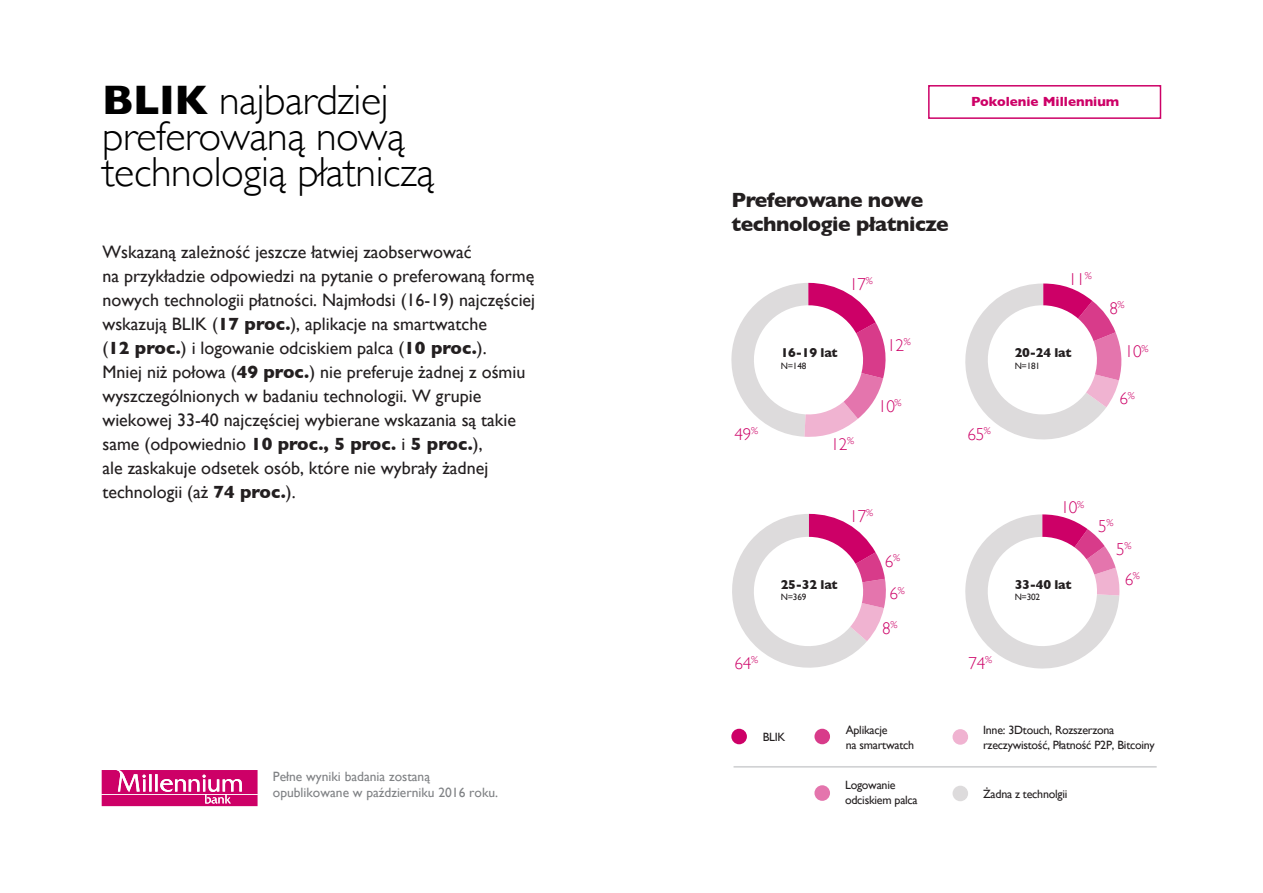
<style>
.page{position:relative;width:1263px;height:893px;background:#fff}
.page>*{position:absolute;margin:0;border:0;box-sizing:border-box;transform-origin:0 0}
.t1{font:300 42px/36px "Gill Sans";letter-spacing:-.01em;color:#000}
.t2{font:700 21px/24px "Gill Sans";letter-spacing:-.02em;color:#231f20}
.t3{font:18px/24px "Gill Sans";color:#231f20}
.t4{font:300 17.25px "Gill Sans";letter-spacing:-.02em;color:#cd0067}
.t5{font:13.5px/16.2px "Gill Sans";color:#808285}
.t6{font:700 13.5px "Gill Sans";color:#cd0067}
.t7{font:700 13.05px "Gill Sans";letter-spacing:-.02em;color:#231f20}
.t8{font:12px/15px "Gill Sans";letter-spacing:-.02em;color:#231f20}
.t9{font:9.15px "Gill Sans";letter-spacing:-.02em;color:#231f20}
.s1{font-weight:700}
</style>
<div class="page">
<div style="left:928px;top:85px;width:233px;height:34px;border:2px solid #cd0067"></div>
<svg style="left:731px;top:283px;width:155px;height:154px"></svg>
<div style="left:952px;top:786px;width:16px;height:15px;background:#dddbdc;border-radius:50%"></div>
<div style="left:952px;top:729px;width:16px;height:16px;background:#f0b3d1;border-radius:50%"></div>
<div style="left:814px;top:729px;width:16px;height:15px;background:#d83b8a;border-radius:50%"></div>
<div style="left:814px;top:785px;width:16px;height:16px;background:#e475ad;border-radius:50%"></div>
<div style="left:731px;top:729px;width:16px;height:15px;background:#cd0067;border-radius:50%"></div>
<svg style="left:102px;top:770px;width:156px;height:36px"></svg>
<svg style="left:965px;top:514px;width:155px;height:155px"></svg>
<hr style="left:733px;top:766px;width:424px;height:2px;background:#d1d2d4">
<svg style="left:965px;top:284px;width:157px;height:156px"></svg>
<svg style="left:732px;top:514px;width:154px;height:154px"></svg>
<h1 class="t1" style="left:102px;top:80px;width:334px"><span class="s1">BLIK</span> najbardziej preferowaną nową technologią płatniczą</h1>
<p class="t6" style="left:971px;top:91px;width:150px">Pokolenie Millennium</p>
<p class="t2" style="left:731px;top:187px;width:219px">Preferowane nowe technologie płatnicze</p>
<p class="t3" style="left:102px;top:240px;width:434px">Wskazaną zależność jeszcze łatwiej zaobserwować<br>na przykładzie odpowiedzi na pytanie o preferowaną formę nowych technologii płatności. Najmłodsi (16-19) najczęściej wskazują BLIK (<span class="s1">17 proc.</span>), aplikacje na smartwatche<br>(<span class="s1">12 proc.</span>) i logowanie odciskiem palca (<span class="s1">10 proc.</span>).<br>Mniej niż połowa (<span class="s1">49 proc.</span>) nie preferuje żadnej z ośmiu wyszczególnionych w badaniu technologii. W grupie wiekowej 33-40 najczęściej wybierane wskazania są takie same (odpowiednio <span class="s1">10 proc., 5 proc.</span> i <span class="s1">5 proc.</span>),<br>ale zaskakuje odsetek osób, które nie wybrały żadnej technologii (aż <span class="s1">74 proc.</span>).</p>
<p class="t5" style="left:273px;top:768px;width:227px">Pełne wyniki badania zostaną opublikowane w październiku 2016 roku.</p>
<p class="t4" style="left:735px;top:421px;width:25px">49<sup>%</sup></p>
<p class="t4" style="left:849px;top:271px;width:25px">17<sup>%</sup></p>
<p class="t7" style="left:781px;top:342px;width:58px">16-19 lat</p>
<p class="t9" style="left:781px;top:360px;width:27px">N=148</p>
<p class="t4" style="left:831px;top:431px;width:25px">12<sup>%</sup></p>
<p class="t4" style="left:887px;top:332px;width:25px">12<sup>%</sup></p>
<p class="t4" style="left:878px;top:393px;width:25px">10<sup>%</sup></p>
<p class="t4" style="left:735px;top:649px;width:25px">64<sup>%</sup></p>
<p class="t7" style="left:781px;top:574px;width:58px">25-32 lat</p>
<p class="t9" style="left:781px;top:592px;width:27px">N=369</p>
<p class="t4" style="left:850px;top:502px;width:25px">17<sup>%</sup></p>
<p class="t4" style="left:885px;top:547px;width:17px">6<sup>%</sup></p>
<p class="t4" style="left:889px;top:580px;width:17px">6<sup>%</sup></p>
<p class="t4" style="left:882px;top:615px;width:17px">8<sup>%</sup></p>
<p class="t8" style="left:763px;top:729px;width:24px">BLIK</p>
<p class="t8" style="left:846px;top:723px;width:70px">Aplikacje<br>na smartwatch</p>
<p class="t8" style="left:845px;top:777px;width:74px">Logowanie odciskiem palca</p>
<p class="t4" style="left:967px;top:421px;width:25px">65<sup>%</sup></p>
<p class="t4" style="left:1068px;top:266px;width:25px">11<sup>%</sup></p>
<p class="t7" style="left:1015px;top:342px;width:58px">20-24 lat</p>
<p class="t9" style="left:1015px;top:360px;width:27px">N=181</p>
<p class="t4" style="left:1109px;top:294px;width:17px">8<sup>%</sup></p>
<p class="t4" style="left:1125px;top:338px;width:25px">10<sup>%</sup></p>
<p class="t4" style="left:1119px;top:385px;width:17px">6<sup>%</sup></p>
<p class="t4" style="left:968px;top:649px;width:25px">74<sup>%</sup></p>
<p class="t4" style="left:1061px;top:494px;width:25px">10<sup>%</sup></p>
<p class="t7" style="left:1015px;top:574px;width:58px">33-40 lat</p>
<p class="t9" style="left:1015px;top:592px;width:27px">N=302</p>
<p class="t4" style="left:1098px;top:513px;width:17px">5<sup>%</sup></p>
<p class="t4" style="left:1116px;top:535px;width:17px">5<sup>%</sup></p>
<p class="t4" style="left:1125px;top:565px;width:17px">6<sup>%</sup></p>
<p class="t8" style="left:983px;top:722px;width:173px">Inne: 3Dtouch, Rozszerzona rzeczywistość, Płatność P2P, Bitcoiny</p>
<p class="t8" style="left:983px;top:786px;width:86px">Żadna z technolgii</p>
</div>
